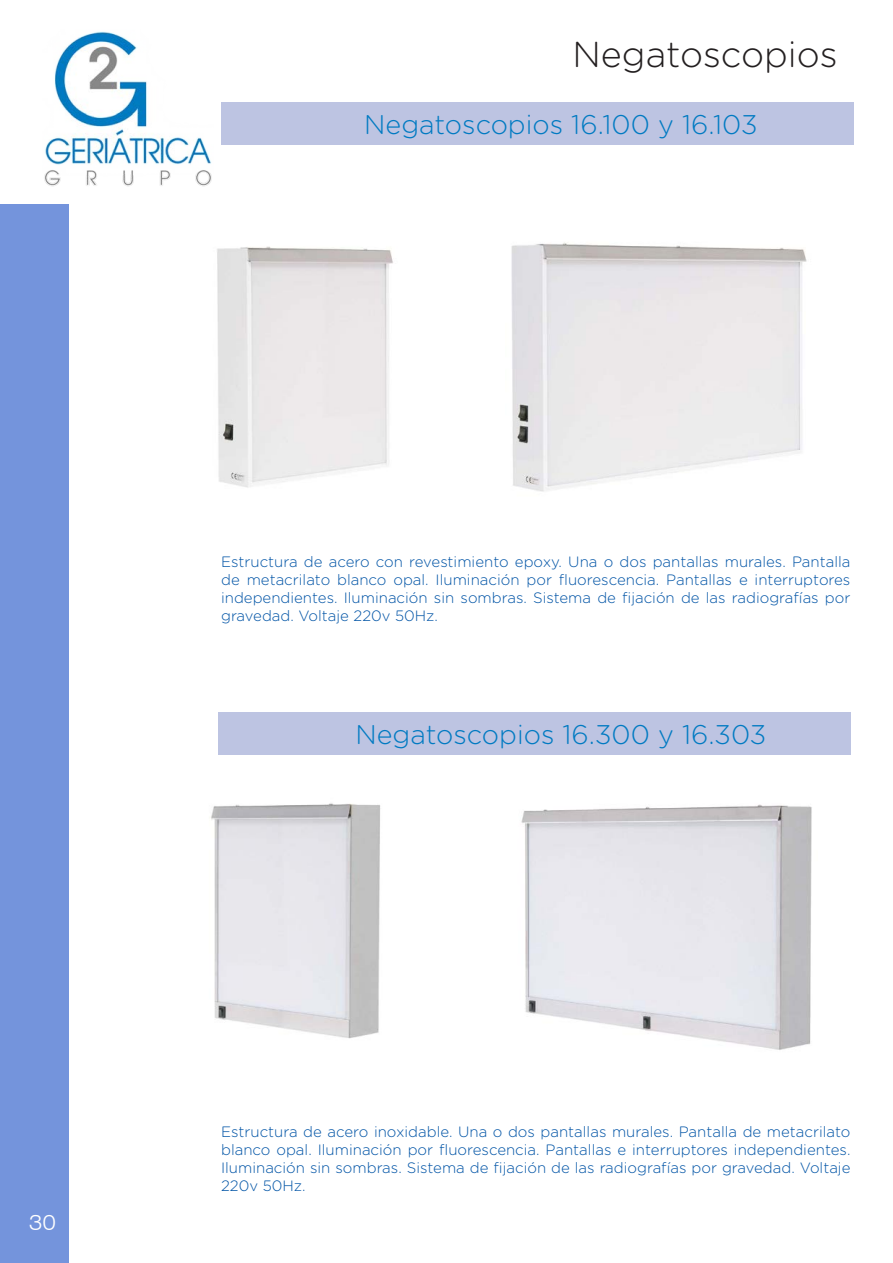
<style>
.page{position:relative;width:893px;height:1263px;background:#fff}
.page>*{position:absolute;margin:0;border:0;box-sizing:border-box;transform-origin:0 0}
.titulo_mamparas{font:300 36px "Gotham Rounded";color:#231f20}
.t1{font:300 27px "Gotham Rounded";color:#007ac2}
.t2{font:300 expanded 21px "Swiss 721 BT";color:#fff}
.textos_vic{font:300 15px/18px "Gotham Rounded";color:#0154a6;text-align:justify}
</style>
<div class="page">
<div style="left:0;top:205px;width:68px;height:1058px;background:#7494dc"></div>
<div style="left:221px;top:102px;width:633px;height:43px;background:#bdc4e2"></div>
<div style="left:218px;top:712px;width:632px;height:43px;background:#bdc4e2"></div>
<img style="left:217px;top:246px;width:176px;height:242px">
<img style="left:511px;top:242px;width:296px;height:250px">
<img style="left:211px;top:803px;width:170px;height:236px">
<img style="left:521px;top:804px;width:291px;height:246px">
<img style="left:44px;top:31px;width:168px;height:156px">
<p class="titulo_mamparas" style="left:572px;top:30px;width:267px">Negatoscopios</p>
<p class="t1" style="left:364px;top:107px;width:395px">Negatoscopios 16.100 y 16.103</p>
<p class="t2" style="left:29px;top:1210px;width:29px">30</p>
<p class="textos_vic" style="left:221px;top:552px;width:631px">Estructura de acero con revestimiento epoxy. Una o dos pantallas murales. Pantalla de metacrilato blanco opal. Iluminación por fluorescencia. Pantallas e interruptores independientes. Iluminación sin sombras. Sistema de fijación de las radiografías por gravedad. Voltaje 220v 50Hz.</p>
<p class="t1" style="left:355px;top:717px;width:412px">Negatoscopios 16.300 y 16.303</p>
<p class="textos_vic" style="left:221px;top:1122px;width:631px">Estructura de acero inoxidable. Una o dos pantallas murales. Pantalla de metacrilato blanco opal. Iluminación por fluorescencia. Pantallas e interruptores independientes.<br>Iluminación sin sombras. Sistema de fijación de las radiografías por gravedad. Voltaje 220v 50Hz.</p>
</div>
